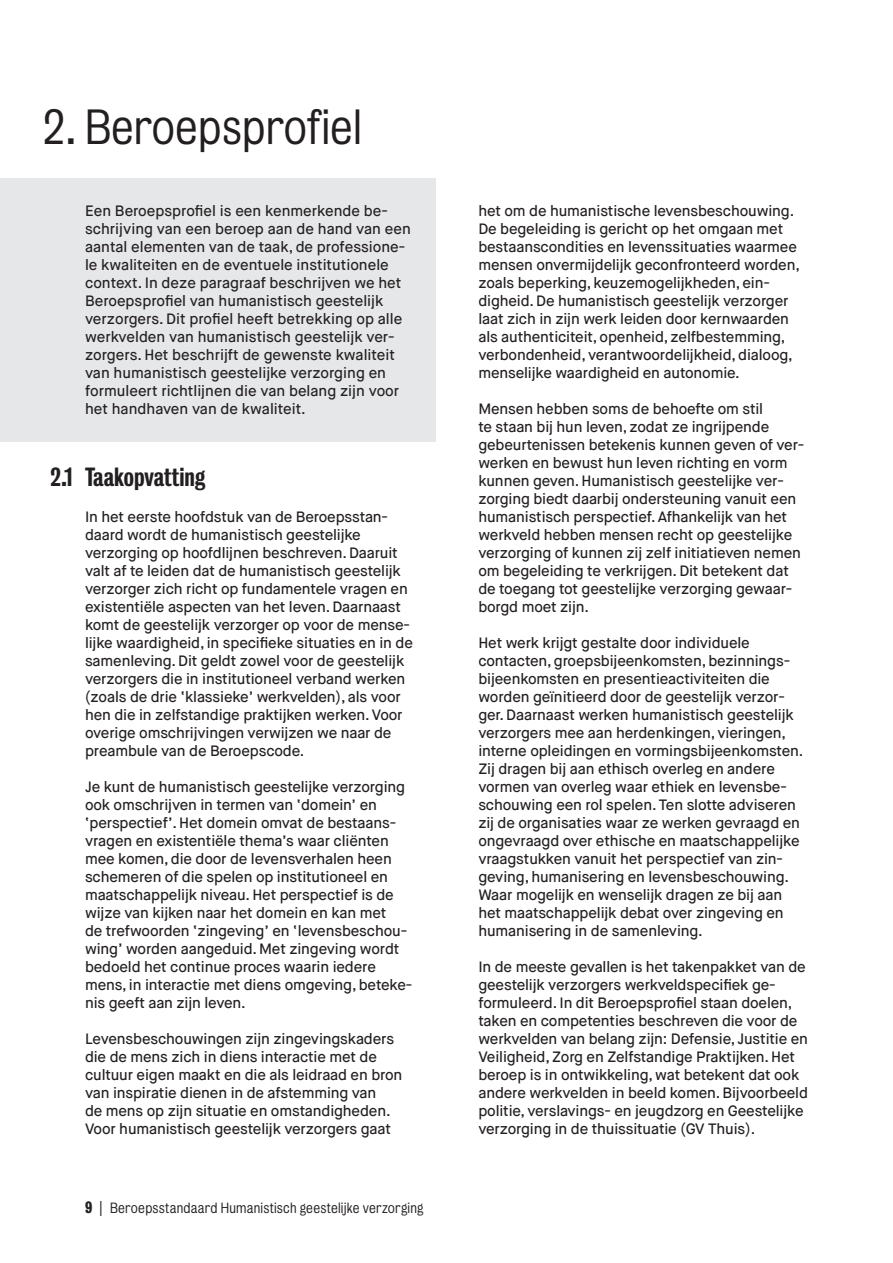
<style>
.page{position:relative;width:893px;height:1263px;background:#fff}
.page>*{position:absolute;margin:0;border:0;box-sizing:border-box;transform-origin:0 0}
.Hoofdstuk_Titel{font:45px "Bureau Grotesque Five One";color:#231f20}
.Paragraaftitel{font:24px "Bureau Grotesque Three Five";color:#231f20}
.Broodtekst{font:500 15px/18px "Maison Neue";letter-spacing:-.01em;color:#231f20}
.Introtext{font:500 15px/18px "Maison Neue";color:#231f20}
.t1{font:13.5px "Bureau Grotesque Five One";letter-spacing:.015em;color:#231f20}
.s1{color:#fff}
.s2{font-family:"Bureau Grotesque Three Seven";font-size:15px}
.s3{font-size:15px}
</style>
<div class="page">
<div style="left:0;top:179px;width:436px;height:263px;background:#e6e7e9"></div>
<p class="Hoofdstuk_Titel" style="left:43px;top:102px;width:321px">2. Beroepsprofiel</p>
<p class="Introtext" style="left:85px;top:202px;width:327px">Een Beroepsprofiel is een kenmerkende be&shy;schrijving van een beroep aan de hand van een aantal elementen van de taak, de professione&shy;le kwaliteiten en de eventuele institutionele context. In deze paragraaf beschrijven we het Beroepsprofiel van humanistisch geestelijk verzorgers. Dit profiel heeft betrekking op alle werkvelden van humanistisch geestelijk ver&shy;zorgers. Het beschrijft de gewenste kwaliteit van humanistisch geestelijke verzorging en formuleert richtlijnen die van belang zijn voor het handhaven van de kwaliteit.</p>
<p class="Paragraaftitel" style="left:51px;top:463px;width:156px">2.1<span class="s1">:</span> Taakopvatting</p>
<p class="Broodtekst" style="left:85px;top:508px;width:329px">In het eerste hoofdstuk van de Beroepsstan&shy;daard wordt de humanistisch geestelijke verzorging op hoofdlijnen beschreven. Daaruit valt af te leiden dat de humanistisch geestelijk verzorger zich richt op fundamentele vragen en existentiële aspecten van het leven. Daarnaast komt de geestelijk verzorger op voor de mense&shy;lijke waardigheid, in specifieke situaties en in de samenleving. Dit geldt zowel voor de geestelijk verzorgers die in institutioneel verband werken (zoals de drie ‘klassieke’ werkvelden), als voor hen die in zelfstandige praktijken werken. Voor overige omschrijvingen verwijzen we naar de preambule van de Beroepscode.</p>
<p class="Broodtekst" style="left:85px;top:778px;width:329px">Je kunt de humanistisch geestelijke verzorging ook omschrijven in termen van ‘domein’ en ‘perspectief’. Het domein omvat de bestaans&shy;vragen en existentiële thema’s waar cliënten mee komen, die door de levensverhalen heen schemeren of die spelen op institutioneel en maatschappelijk niveau. Het perspectief is de wijze van kijken naar het domein en kan met<br>de trefwoorden ‘zingeving’ en ‘levensbeschou&shy;wing’ worden aangeduid. Met zingeving wordt bedoeld het continue proces waarin iedere mens, in interactie met diens omgeving, beteke&shy;nis geeft aan zijn leven.</p>
<p class="Broodtekst" style="left:85px;top:1030px;width:319px">Levensbeschouwingen zijn zingevingskaders die de mens zich in diens interactie met de cultuur eigen maakt en die als leidraad en bron van inspiratie dienen in de afstemming van<br>de mens op zijn situatie en omstandigheden.<br>Voor humanistisch geestelijk verzorgers gaat</p>
<p class="t1" style="left:85px;top:1200px;width:340px"><span class="s2">9</span> <span class="s3">|</span> Beroepsstandaard Humanistisch geestelijke verzorging</p>
<p class="Broodtekst" style="left:478px;top:202px;width:323px">het om de humanistische levensbeschouwing.<br>De begeleiding is gericht op het omgaan met bestaanscondities en levenssituaties waarmee mensen onvermijdelijk geconfronteerd worden, zoals beperking, keuzemogelijkheden, ein&shy;digheid. De humanistisch geestelijk verzorger laat zich in zijn werk leiden door kernwaarden als authenticiteit, openheid, zelfbestemming, verbondenheid, verantwoordelijkheid, dialoog, menselijke waardigheid en autonomie.</p>
<p class="Broodtekst" style="left:478px;top:400px;width:327px">Mensen hebben soms de behoefte om stil<br>te staan bij hun leven, zodat ze ingrijpende gebeurtenissen betekenis kunnen geven of ver&shy;werken en bewust hun leven richting en vorm kunnen geven. Humanistisch geestelijke ver&shy;zorging biedt daarbij ondersteuning vanuit een humanistisch perspectief. Afhankelijk van het werkveld hebben mensen recht op geestelijke verzorging of kunnen zij zelf initiatieven nemen om begeleiding te verkrijgen. Dit betekent dat de toegang tot geestelijke verzorging gewaar&shy;borgd moet zijn.</p>
<p class="Broodtekst" style="left:478px;top:634px;width:327px">Het werk krijgt gestalte door individuele contacten, groepsbijeenkomsten, bezinnings&shy;bijeenkomsten en presentieactiviteiten die worden geïnitieerd door de geestelijk verzor&shy;ger. Daarnaast werken humanistisch geestelijk verzorgers mee aan herdenkingen, vieringen, interne opleidingen en vormingsbijeenkomsten.<br>Zij dragen bij aan ethisch overleg en andere vormen van overleg waar ethiek en levensbe&shy;schouwing een rol spelen. Ten slotte adviseren zij de organisaties waar ze werken gevraagd en ongevraagd over ethische en maatschappelijke vraagstukken vanuit het perspectief van zin&shy;geving, humanisering en levensbeschouwing.<br>Waar mogelijk en wenselijk dragen ze bij aan het maatschappelijk debat over zingeving en humanisering in de samenleving.</p>
<p class="Broodtekst" style="left:478px;top:958px;width:331px">In de meeste gevallen is het takenpakket van de geestelijk verzorgers werkveldspecifiek ge&shy;formuleerd. In dit Beroepsprofiel staan doelen, taken en competenties beschreven die voor de werkvelden van belang zijn: Defensie, Justitie en Veiligheid, Zorg en Zelfstandige Praktijken. Het beroep is in ontwikkeling, wat betekent dat ook andere werkvelden in beeld komen. Bijvoorbeeld politie, verslavings- en jeugdzorg en Geestelijke verzorging in de thuissituatie (GV Thuis).</p>
</div>
